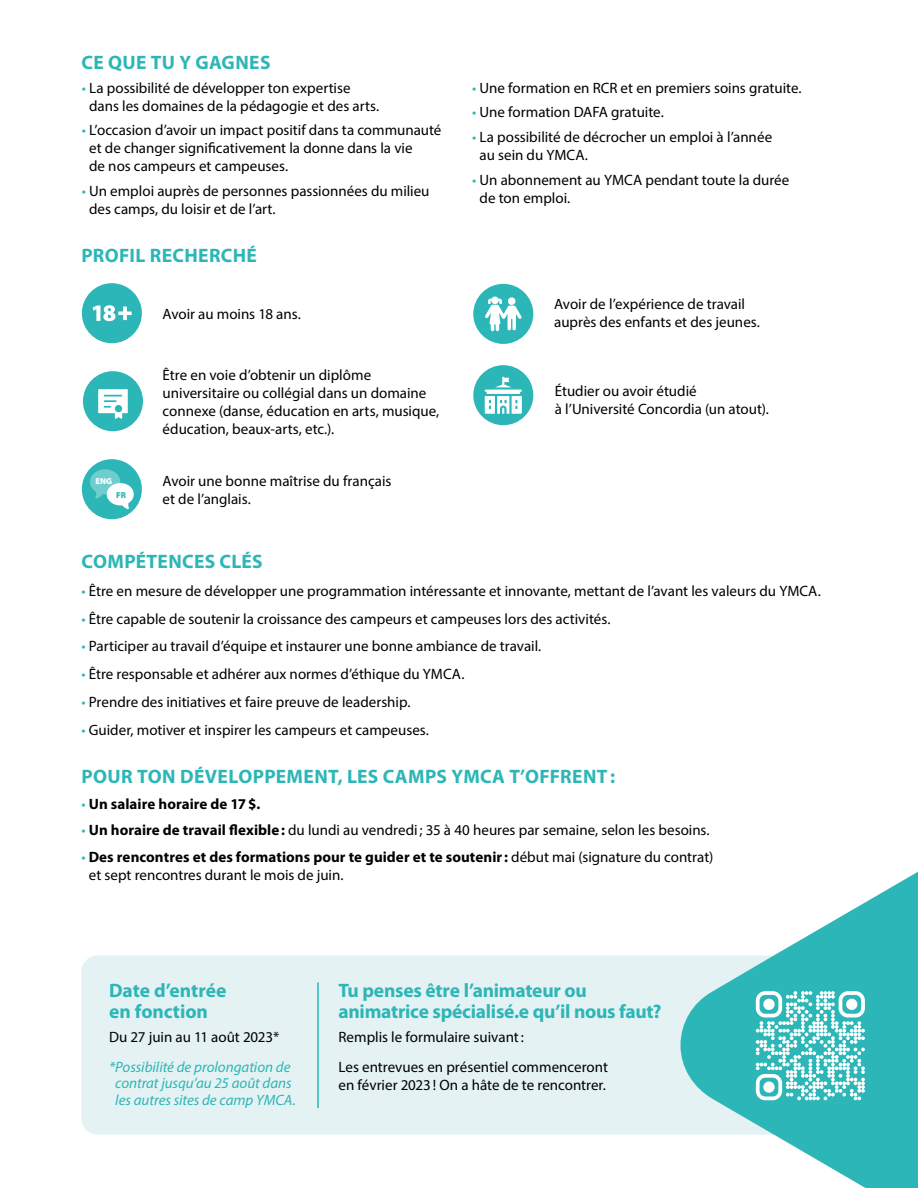
<style>
.page{position:relative;width:918px;height:1188px;background:#fff}
.page>*{position:absolute;margin:0;border:0;box-sizing:border-box;transform-origin:0 0}
.t1{font:700 19.5px/21px "Myriad Pro";letter-spacing:.005em;color:#2db6b7}
.t2{font:700 19.5px/21px "Myriad Pro";letter-spacing:-.015em;color:#2db6b7}
.t3{font:15px/18px "Myriad Pro";color:#000}
.t4{font:italic 15px/16.5px "Myriad Pro";letter-spacing:-.005em;color:#2db6b7;text-align:center}
.t5{font:700 15px "Myriad Pro";letter-spacing:.005em;color:#000}
.t6{font:900 8.55px "Myriad Pro";color:#fff}
.t7{font:900 8.55px "Myriad Pro";color:#2db6b7}
.s1{color:#2db6b7}
.s2{font-weight:400;color:#2db6b7}
.s3{font-weight:700}
</style>
<div class="page">
<div style="left:81px;top:955px;width:810px;height:180px;background:#e4f2f3;border-radius:16px"></div>
<hr style="left:317px;top:982px;width:2px;height:126px;background:#2db6b7">
<svg style="left:681px;top:871px;width:237px;height:317px;fill:#2db6b7"></svg>
<svg style="left:756px;top:991px;width:109px;height:109px"></svg>
<div style="left:763px;top:1081px;width:12px;height:12px;background:#fff;border-radius:50%"></div>
<div style="left:473px;top:365px;width:60px;height:60px;background:#2db6b7;border-radius:50%"></div>
<svg style="left:485px;top:377px;width:37px;height:37px"></svg>
<div style="left:473px;top:284px;width:60px;height:60px;background:#2db6b7;border-radius:50%"></div>
<svg style="left:485px;top:297px;width:37px;height:34px"></svg>
<div style="left:82px;top:283px;width:60px;height:60px;background:#2db6b7;border-radius:50%"></div>
<svg style="left:93px;top:305px;width:38px;height:16px"></svg>
<div style="left:83px;top:371px;width:60px;height:60px;background:#2db6b7;border-radius:50%"></div>
<svg style="left:98px;top:389px;width:30px;height:30px"></svg>
<div style="left:82px;top:459px;width:60px;height:60px;background:#2db6b7;border-radius:50%"></div>
<svg style="left:90px;top:469px;width:44px;height:40px"></svg>
<h1 class="t1" style="left:82px;top:51px;width:190px">CE QUE TU Y GAGNES</h1>
<p class="t3" style="left:89px;top:78px;width:292px;text-indent:-7px"><span class="s1">•</span> La possibilité de développer ton expertise dans les domaines de la pédagogie et des arts.</p>
<p class="t3" style="left:89px;top:121px;width:354px;text-indent:-7px"><span class="s1">•</span> L’occasion d’avoir un impact positif dans ta communauté et de changer significativement la donne dans la vie<br>de nos campeurs et campeuses.</p>
<p class="t3" style="left:89px;top:182px;width:342px;text-indent:-7px"><span class="s1">•</span> Un emploi auprès de personnes passionnées du milieu des camps, du loisir et de l’art.</p>
<h1 class="t1" style="left:82px;top:245px;width:177px">PROFIL RECHERCHÉ</h1>
<p class="t3" style="left:163px;top:305px;width:140px">Avoir au moins 18 ans.</p>
<p class="t6" style="left:95px;top:475px;width:18px">ENG</p>
<p class="t7" style="left:116px;top:489px;width:11px">FR</p>
<p class="t3" style="left:163px;top:366px;width:278px">Être en voie d’obtenir un diplôme universitaire ou collégial dans un domaine connexe (danse, éducation en arts, musique, éducation, beaux-arts, etc.).</p>
<p class="t3" style="left:163px;top:472px;width:230px">Avoir une bonne maîtrise du français et de l’anglais.</p>
<p class="t3" style="left:472px;top:78px;width:331px"><span class="s1">•</span> Une formation en RCR et en premiers soins gratuite.</p>
<p class="t3" style="left:472px;top:103px;width:193px"><span class="s1">•</span> Une formation DAFA gratuite.</p>
<p class="t3" style="left:480px;top:128px;width:294px;text-indent:-7px"><span class="s1">•</span> La possibilité de décrocher un emploi à l’année au sein du YMCA.</p>
<p class="t3" style="left:480px;top:171px;width:311px;text-indent:-7px"><span class="s1">•</span> Un abonnement au YMCA pendant toute la durée de ton emploi.</p>
<p class="t3" style="left:554px;top:295px;width:207px">Avoir de l’expérience de travail auprès des enfants et des jeunes.</p>
<p class="t3" style="left:555px;top:382px;width:216px">Étudier ou avoir étudié<br>à l’Université Concordia (un atout).</p>
<h1 class="t1" style="left:82px;top:550px;width:183px">COMPÉTENCES CLÉS</h1>
<p class="t3" style="left:81px;top:582px;width:741px"><span class="s1">•</span> Être en mesure de développer une programmation intéressante et innovante, mettant de l’avant les valeurs du YMCA.</p>
<p class="t3" style="left:81px;top:609px;width:531px"><span class="s1">•</span> Être capable de soutenir la croissance des campeurs et campeuses lors des activités.</p>
<p class="t3" style="left:81px;top:637px;width:462px"><span class="s1">•</span> Participer au travail d’équipe et instaurer une bonne ambiance de travail.</p>
<p class="t3" style="left:81px;top:665px;width:385px"><span class="s1">•</span> Être responsable et adhérer aux normes d’éthique du YMCA.</p>
<p class="t3" style="left:81px;top:693px;width:331px"><span class="s1">•</span> Prendre des initiatives et faire preuve de leadership.</p>
<p class="t3" style="left:81px;top:720px;width:349px"><span class="s1">•</span> Guider, motiver et inspirer les campeurs et campeuses.</p>
<h1 class="t1" style="left:82px;top:765px;width:535px">POUR TON DÉVELOPPEMENT, LES CAMPS YMCA T’OFFRENT:</h1>
<p class="t5" style="left:81px;top:794px;width:180px"><span class="s2">•</span> Un salaire horaire de 17$.</p>
<p class="t3" style="left:81px;top:821px;width:630px"><span class="s1">•</span> <span class="s3">Un horaire de travail flexible:</span> du lundi au vendredi ; 35 à 40 heures par semaine, selon les besoins.</p>
<p class="t3" style="left:89px;top:847px;width:626px;text-indent:-7px"><span class="s1">•</span> <span class="s3">Des rencontres et des formations pour te guider et te soutenir:</span> début mai (signature du contrat) et sept rencontres durant le mois de juin.</p>
<h1 class="t1" style="left:109px;top:979px;width:119px">Date d’entrée en fonction</h1>
<p class="t3" style="left:109px;top:1028px;width:172px">Du 27 juin au 11 août 2023*</p>
<p class="t4" style="left:109px;top:1058px;width:188px">*Possibilité de prolongation de contrat jusqu’au 25 août dans les autres sites de camp YMCA.</p>
<h1 class="t2" style="left:339px;top:979px;width:325px">Tu penses être l’animateur ou animatrice spécialisé.e qu’il nous faut?</h1>
<p class="t3" style="left:339px;top:1022px;width:271px;line-height:29.8px">Remplis le formulaire suivant:<br>Les entrevues en présentiel commenceront</p>
<p class="t3" style="left:339px;top:1075px;width:269px">en février 2023! On a hâte de te rencontrer.</p>
</div>
